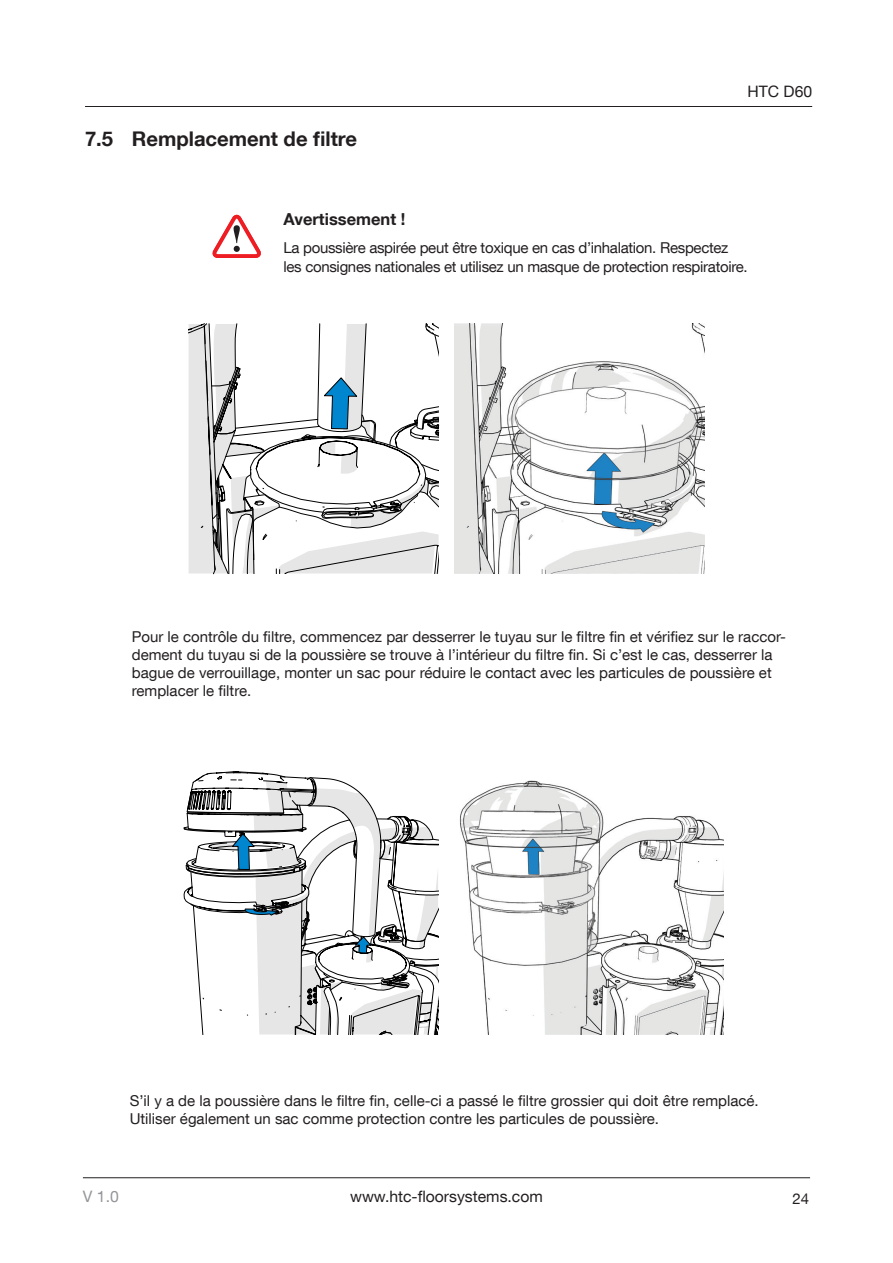
<style>
.page{position:relative;width:893px;height:1263px;background:#fff}
.page>*{position:absolute;margin:0;border:0;box-sizing:border-box;transform-origin:0 0}
.t1{font:700 20.25px "Helvetica Neue LT Com";color:#231f20}
.Varning_Rubrik_text{font:700 16.5px "Helvetica Neue LT Com";color:#231f20}
.t2{font:15.75px "Helvetica Neue LT Com";color:#231f20}
.t3{font:15.75px "Helvetica Neue LT Com";color:#939598}
.KAB_bodytext{font:15px/18px "Helvetica Neue LT Com";color:#231f20}
.Varning_Text{font:15px/19.5px "Helvetica Neue LT Com";letter-spacing:-.02em;color:#231f20}
</style>
<div class="page">
<hr style="left:85px;top:106px;width:727px;height:1px;background:#231f20">
<hr style="left:83px;top:1177px;width:727px;height:1px;background:#231f20">
<img style="left:454px;top:324px;width:250px;height:250px">
<svg style="left:183px;top:323px;width:256px;height:712px"></svg>
<img style="left:459px;top:780px;width:265px;height:255px">
<svg style="left:213px;top:215px;width:48px;height:43px"></svg>
<p class="t1" style="left:85px;top:126px;width:274px">7.5 Remplacement de filtre</p>
<p class="t2" style="left:747px;top:82px;width:66px">HTC D60</p>
<p class="Varning_Rubrik_text" style="left:283px;top:208px;width:123px">Avertissement !</p>
<p class="Varning_Text" style="left:283px;top:237px;width:466px">La poussière aspirée peut être toxique en cas d’inhalation. Respectez les consignes nationales et utilisez un masque de protection respiratoire.</p>
<p class="KAB_bodytext" style="left:132px;top:627px;width:656px">Pour le contrôle du filtre, commencez par desserrer le tuyau sur le filtre fin et vérifiez sur le raccor&shy;dement du tuyau si de la poussière se trouve à l’intérieur du filtre fin. Si c’est le cas, desserrer la bague de verrouillage, monter un sac pour réduire le contact avec les particules de poussière et remplacer le filtre.</p>
<p class="KAB_bodytext" style="left:130px;top:1091px;width:630px">S’il y a de la poussière dans le filtre fin, celle-ci a passé le filtre grossier qui doit être remplacé.<br>Utiliser également un sac comme protection contre les particules de poussière.</p>
<p class="t3" style="left:83px;top:1187px;width:37px">V 1.0</p>
<p class="t2" style="left:350px;top:1187px;width:194px">www.htc-floorsystems.com</p>
<p class="KAB_bodytext" style="left:792px;top:1189px;width:18px">24</p>
</div>
